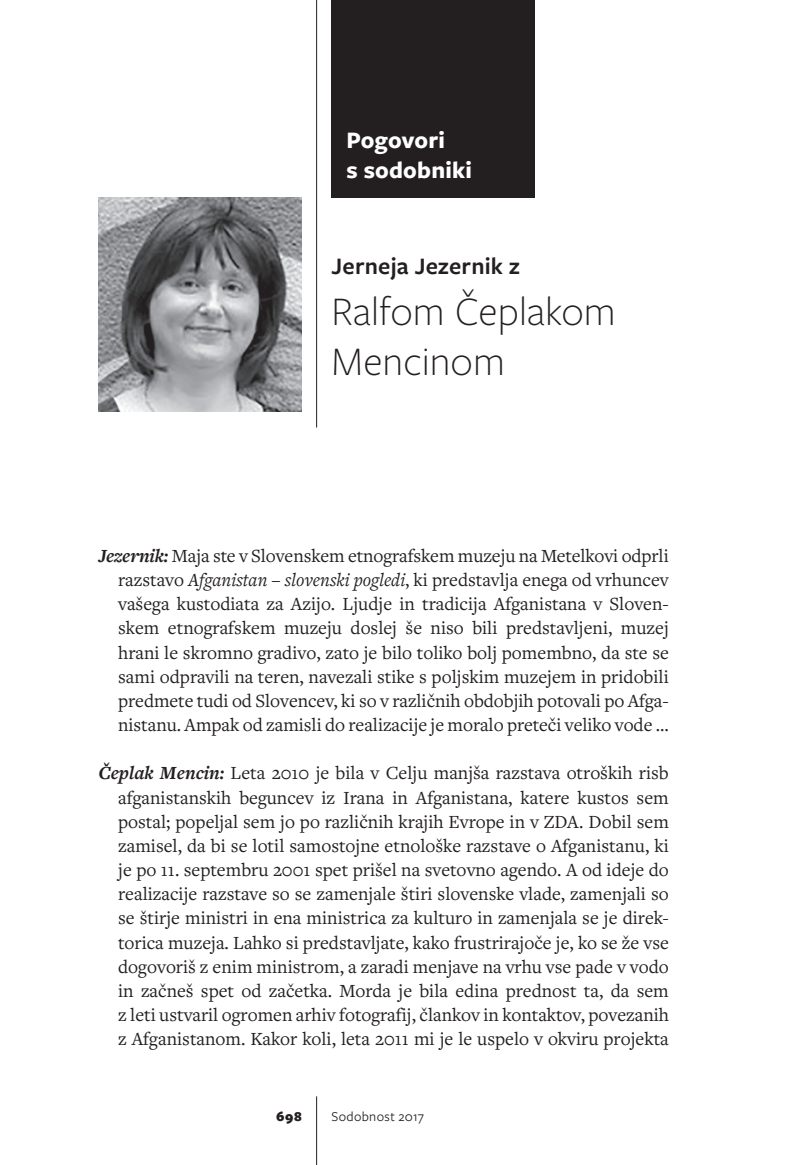
<style>
.page{position:relative;width:792px;height:1165px;background:#fff}
.page>*{position:absolute;margin:0;border:0;box-sizing:border-box;transform-origin:0 0}
.t1{font:300 42px/50.4px "Freight Sans Pro";letter-spacing:.005em;color:#231f20}
.t2{font:700 24.5px/29.4px "Freight Sans Pro";letter-spacing:.01em;color:#fff}
.t3{font:600 24.5px "Freight Sans Pro";letter-spacing:.01em;color:#231f20}
.t4{font:19.25px/24.2px "Freight Text Pro";letter-spacing:-.005em;color:#231f20;text-align:justify}
.t5{font:14px "Freight Sans Pro";letter-spacing:.025em;color:#231f20}
.t6{font:900 14px "Freight Sans Pro";color:#231f20}
.s1{font-weight:700;font-style:italic}
.s2{font-style:italic}
</style>
<div class="page">
<img style="left:98px;top:198px;width:204px;height:213px">
<hr style="left:316px;top:1095px;width:1px;height:69px;background:#231f20">
<hr style="left:316px;top:0;width:1px;height:427px;background:#231f20">
<div style="left:331px;top:0;width:204px;height:198px;background:#231f20"></div>
<p class="t2" style="left:346px;top:125px;width:127px">Pogovori<br>s sodobniki</p>
<p class="t3" style="left:331px;top:250px;width:190px">Jerneja Jezernik z</p>
<h1 class="t1" style="left:331px;top:284px;width:286px">Ralfom Čeplakom<br>Mencinom</h1>
<p class="t4" style="left:118px;top:542px;width:552px;text-indent:-20px"><span class="s1">Jezernik:</span> Maja ste v Slovenskem etnografskem muzeju na Metelkovi odprli razstavo <span class="s2">Afganistan – slovenski pogledi</span>, ki predstavlja enega od vrhuncev vašega kustodiata za Azijo. Ljudje in tradicija Afganistana v Sloven&shy;skem etnografskem muzeju doslej še niso bili predstavljeni, muzej hrani le skromno gradivo, zato je bilo toliko bolj pomembno, da ste se sami odpravili na teren, navezali stike s poljskim muzejem in pridobili predmete tudi od Slovencev, ki so v različnih obdobjih potovali po Afga&shy;nistanu. Ampak od zamisli do realizacije je moralo preteči veliko vode …</p>
<p class="t4" style="left:118px;top:760px;width:552px;text-indent:-20px"><span class="s1">Čeplak Mencin:</span> Leta 2010 je bila v Celju manjša razstava otroških risb afganistanskih beguncev iz Irana in Afganistana, katere kustos sem postal; popeljal sem jo po različnih krajih Evrope in v ZDA. Dobil sem zamisel, da bi se lotil samostojne etnološke razstave o Afganistanu, ki je po 11. septembru 2001 spet prišel na svetovno agendo. A od ideje do realizacije razstave so se zamenjale štiri slovenske vlade, zamenjali so se štirje ministri in ena ministrica za kulturo in zamenjala se je direk&shy;torica muzeja. Lahko si predstavljate, kako frustrirajoče je, ko se že vse dogovoriš z enim ministrom, a zaradi menjave na vrhu vse pade v vodo in začneš spet od začetka. Morda je bila edina prednost ta, da sem z leti ustvaril ogromen arhiv fotografij, člankov in kontaktov, povezanih z Afganistanom. Kakor koli, leta 2011 mi je le uspelo v okviru projekta</p>
<p class="t6" style="left:276px;top:1105px;width:27px">698</p>
<p class="t5" style="left:331px;top:1106px;width:94px">Sodobnost 2017</p>
</div>
